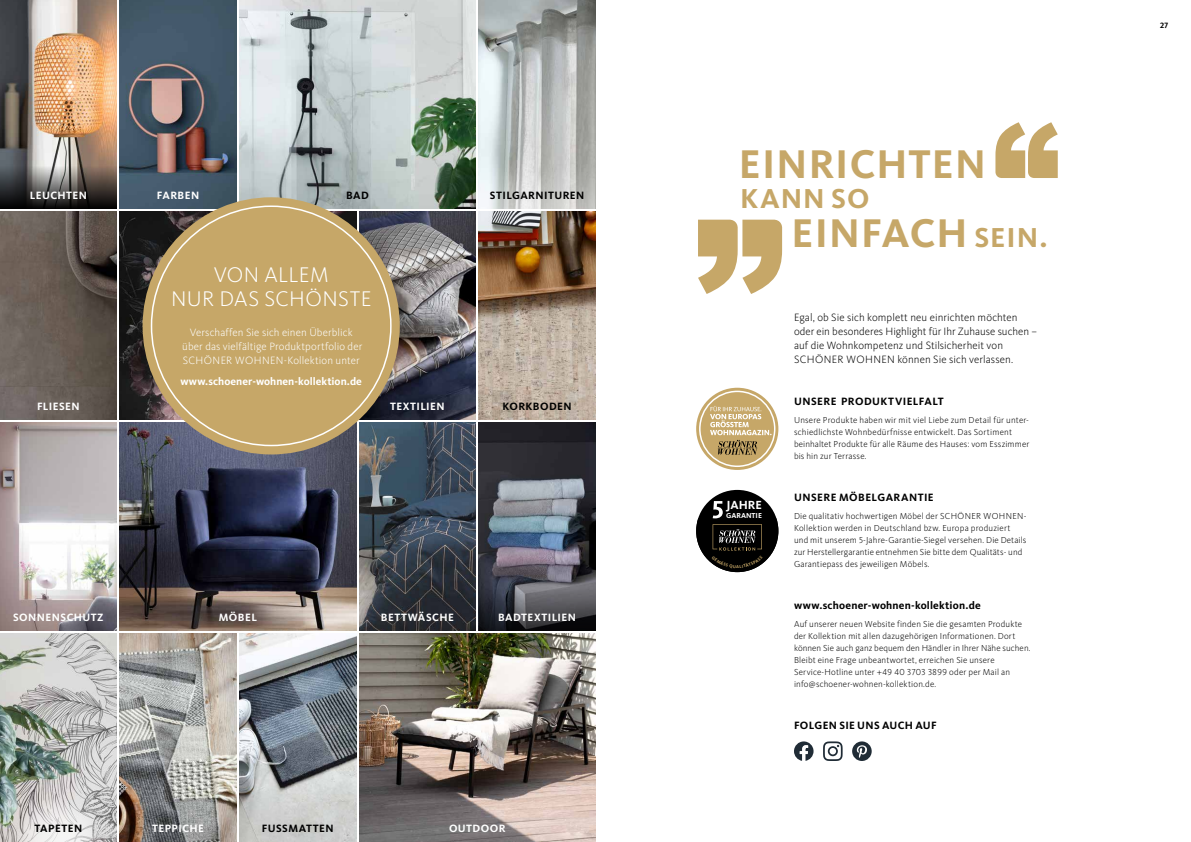
<style>
.page{position:relative;width:1191px;height:842px;background:#fff}
.page>*{position:absolute;margin:0;border:0;box-sizing:border-box;transform-origin:0 0}
.t1{font:700 41.5px "Kievit OT";letter-spacing:.025em;color:#c6a768}
.t2{font:700 28.4px "Kievit OT";letter-spacing:.03em;color:#c6a768}
.t3{font:300 22px/24px "Kievit OT";letter-spacing:.02em;color:#fff;text-align:center}
.t4{font:700 12.2px "Kievit OT";color:#fff}
.t5{font:300 11px/14px "Kievit OT";letter-spacing:.005em;color:#000}
.t6{font:700 11px "Kievit OT";letter-spacing:.035em;color:#000}
.t7{font:300 11px/14px "Kievit OT";letter-spacing:.01em;color:#fff;text-align:center}
.t8{font:700 11px "Kievit OT";letter-spacing:.04em;color:#fff}
.t9{font:700 11px "Kievit OT";letter-spacing:.005em;color:#fff}
.t10{font:300 9px/12px "Kievit OT";letter-spacing:.015em;color:#000}
.t11{font:700 8px "Kievit OT";color:#000}
.t12{font:700 7.5px "Kievit OT";color:#fff}
.s1{font-size:28.4px}
</style>
<div class="page">
<img style="left:478px;top:422px;width:117px;height:166px">
<img style="left:478px;top:0;width:117px;height:208px">
<svg style="left:479px;top:166px;width:116px;height:43px;background:#cdcfcd"></svg>
<img style="left:0;top:0;width:117px;height:166px">
<svg style="left:0;top:166px;width:117px;height:42px;background:#4c4946"></svg>
<svg style="left:478px;top:588px;width:117px;height:43px;background:#3e3f45"></svg>
<img style="left:120px;top:0;width:116px;height:208px">
<img style="left:239px;top:0;width:237px;height:208px">
<img style="left:120px;top:422px;width:236px;height:209px">
<img style="left:0;top:211px;width:117px;height:209px">
<img style="left:478px;top:211px;width:117px;height:209px">
<img style="left:0;top:422px;width:117px;height:209px">
<img style="left:359px;top:422px;width:117px;height:209px">
<img style="left:359px;top:211px;width:117px;height:209px">
<img style="left:359px;top:634px;width:236px;height:208px">
<img style="left:0;top:634px;width:117px;height:208px">
<svg style="left:14px;top:797px;width:87px;height:45px"></svg>
<img style="left:120px;top:634px;width:116px;height:208px">
<img style="left:239px;top:634px;width:117px;height:208px">
<img style="left:120px;top:211px;width:236px;height:209px">
<svg style="left:698px;top:220px;width:84px;height:74px"></svg>
<svg style="left:995px;top:122px;width:62px;height:56px"></svg>
<div style="left:143px;top:197px;width:257px;height:257px;background:#c6a768;border-radius:50%"></div>
<svg style="left:794px;top:741px;width:19px;height:20px"></svg>
<svg style="left:823px;top:741px;width:19px;height:20px"></svg>
<svg style="left:852px;top:741px;width:19px;height:20px"></svg>
<div style="left:696px;top:490px;width:82px;height:82px;background:#000;border-radius:50%"></div>
<svg style="left:696px;top:388px;width:82px;height:82px"></svg>
<svg style="left:699px;top:391px;width:76px;height:76px"></svg>
<svg style="left:696px;top:501px;width:82px;height:71px"></svg>
<p class="t8" style="left:30px;top:189px;width:59px">LEUCHTEN</p>
<p class="t8" style="left:157px;top:189px;width:44px">FARBEN</p>
<p class="t6" style="left:346px;top:189px;width:24px">BAD</p>
<p class="t6" style="left:490px;top:189px;width:96px">STILGARNITUREN</p>
<h3 class="t3" style="left:171px;top:263px;width:202px">VON ALLEM<br>NUR DAS SCHÖNSTE</h3>
<p class="t7" style="left:182px;top:325px;width:181px">Verschaffen Sie sich einen Überblick über das vielfältige Produktportfolio der<br>SCHÖNER WOHNEN-Kollektion unter</p>
<p class="t9" style="left:180px;top:375px;width:183px">www.schoener-wohnen-kollektion.de</p>
<p class="t8" style="left:37px;top:400px;width:44px">FLIESEN</p>
<p class="t6" style="left:502px;top:400px;width:71px">KORKBODEN</p>
<p class="t8" style="left:390px;top:400px;width:56px">TEXTILIEN</p>
<p class="t8" style="left:13px;top:611px;width:92px">SONNENSCHUTZ</p>
<p class="t8" style="left:219px;top:611px;width:40px">MÖBEL</p>
<p class="t8" style="left:381px;top:611px;width:74px">BETTWÄSCHE</p>
<p class="t8" style="left:498px;top:611px;width:79px">BADTEXTILIEN</p>
<p class="t6" style="left:35px;top:822px;width:49px">TAPETEN</p>
<p class="t8" style="left:152px;top:822px;width:54px">TEPPICHE</p>
<p class="t6" style="left:262px;top:822px;width:73px">FUSSMATTEN</p>
<p class="t8" style="left:449px;top:822px;width:58px">OUTDOOR</p>
<h1 class="t1" style="left:739px;top:140px;width:248px">EINRICHTEN</h1>
<h2 class="t2" style="left:740px;top:182px;width:131px">KANN SO</h2>
<h1 class="t1" style="left:791px;top:209px;width:257px">EINFACH <span class="s1">SEIN.</span></h1>
<p class="t5" style="left:794px;top:311px;width:244px">Egal, ob Sie sich komplett neu einrichten möchten oder ein besonderes Highlight für Ihr Zuhause suchen – auf die Wohnkompetenz und Stilsicherheit von SCHÖNER WOHNEN können Sie sich verlassen.</p>
<h3 class="t4" style="left:726px;top:498px;width:37px">JAHRE</h3>
<p class="t12" style="left:726px;top:511px;width:37px">GARANTIE</p>
<p class="t6" style="left:794px;top:395px;width:151px">UNSERE PRODUKTVIELFALT</p>
<p class="t10" style="left:794px;top:415px;width:237px">Unsere Produkte haben wir mit viel Liebe zum Detail für unter&shy;schiedlichste Wohnbedürfnisse entwickelt. Das Sortiment beinhaltet Produkte für alle Räume des Hauses: vom Esszimmer bis hin zur Terrasse.</p>
<p class="t6" style="left:794px;top:491px;width:141px">UNSERE MÖBELGARANTIE</p>
<p class="t10" style="left:794px;top:511px;width:234px">Die qualitativ hochwertigen Möbel der SCHÖNER WOHNEN-Kollektion werden in Deutschland bzw. Europa produziert und mit unserem 5-Jahre-Garantie-Siegel versehen. Die Details zur Herstellergarantie entnehmen Sie bitte dem Qualitäts- und Garantiepass des jeweiligen Möbels.</p>
<p class="t6" style="left:794px;top:599px;width:188px">www.schoener-wohnen-kollektion.de</p>
<p class="t10" style="left:794px;top:619px;width:238px">Auf unserer neuen Website finden Sie die gesamten Produkte der Kollektion mit allen dazugehörigen Informationen. Dort können Sie auch ganz bequem den Händler in Ihrer Nähe suchen.<br>Bleibt eine Frage unbeantwortet, erreichen Sie unsere Service-Hotline unter +49 40 3703 3899 oder per Mail an info@schoener-wohnen-kollektion.de.</p>
<p class="t6" style="left:794px;top:719px;width:144px">FOLGEN SIE UNS AUCH AUF</p>
<p class="t11" style="left:1160px;top:21px;width:10px">27</p>
</div>
